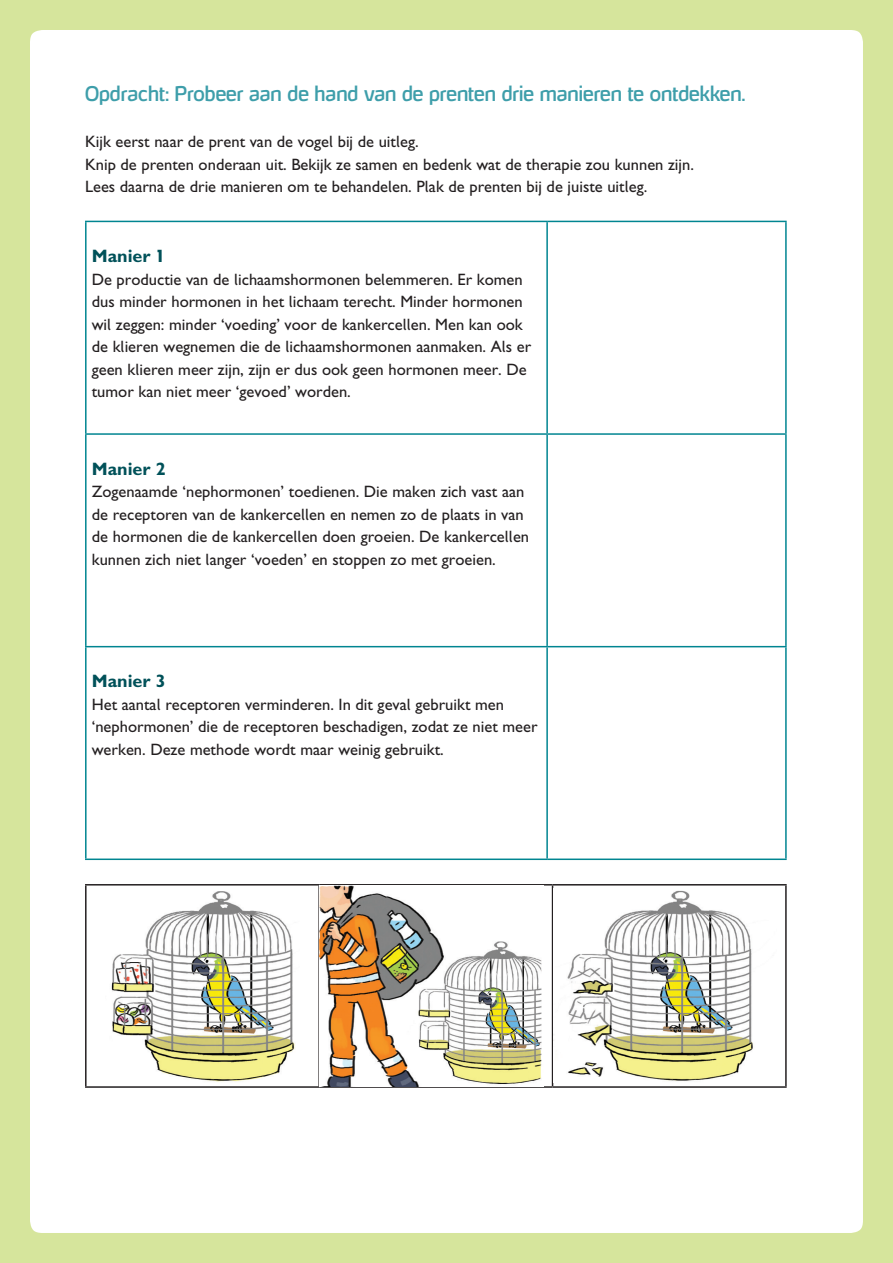
<style>
.page{position:relative;width:893px;height:1263px;background:#fff}
.page>*{position:absolute;margin:0;border:0;box-sizing:border-box;transform-origin:0 0}
.ondertitel_fiche{font:19.5px "Hybrea Rg";color:#3e9eaa}
.subondertitel_hoofds{font:700 18px "Averbode Gill";color:#005159}
.tekst{font:500 16.5px/22.5px "Averbode Gill";color:#231f20}
</style>
<div class="page">
<div style="left:0;top:0;width:893px;height:1263px;border:30px solid #d6e59c;border-radius:28px"></div>
<hr style="left:85px;top:221px;width:462px;height:1px;background:#008591">
<hr style="left:85px;top:222px;width:2px;height:211px;background:#008591">
<hr style="left:547px;top:221px;width:240px;height:1px;background:#008591">
<hr style="left:546px;top:222px;width:2px;height:211px;background:#008591">
<hr style="left:785px;top:222px;width:2px;height:211px;background:#008591">
<hr style="left:85px;top:433px;width:462px;height:2px;background:#008591">
<hr style="left:85px;top:435px;width:2px;height:211px;background:#008591">
<hr style="left:547px;top:433px;width:240px;height:2px;background:#008591">
<hr style="left:546px;top:435px;width:2px;height:211px;background:#008591">
<hr style="left:785px;top:435px;width:2px;height:211px;background:#008591">
<hr style="left:85px;top:646px;width:462px;height:1px;background:#008591">
<hr style="left:85px;top:647px;width:2px;height:211px;background:#008591">
<hr style="left:547px;top:646px;width:240px;height:1px;background:#008591">
<hr style="left:546px;top:647px;width:2px;height:211px;background:#008591">
<hr style="left:785px;top:647px;width:2px;height:211px;background:#008591">
<hr style="left:85px;top:858px;width:462px;height:2px;background:#008591">
<hr style="left:547px;top:858px;width:240px;height:2px;background:#008591">
<hr style="left:85px;top:884px;width:234px;height:1px;background:#231f20">
<hr style="left:85px;top:885px;width:2px;height:201px;background:#231f20">
<hr style="left:319px;top:884px;width:234px;height:1px;background:#231f20">
<hr style="left:318px;top:885px;width:2px;height:201px;background:#231f20">
<hr style="left:553px;top:884px;width:234px;height:1px;background:#231f20">
<hr style="left:552px;top:885px;width:1px;height:201px;background:#231f20">
<hr style="left:785px;top:885px;width:2px;height:201px;background:#231f20">
<hr style="left:85px;top:1086px;width:234px;height:2px;background:#231f20">
<hr style="left:319px;top:1086px;width:234px;height:2px;background:#231f20">
<hr style="left:553px;top:1086px;width:234px;height:2px;background:#231f20">
<img style="left:111px;top:891px;width:184px;height:191px">
<img style="left:320px;top:886px;width:222px;height:200px">
<img style="left:553px;top:890px;width:200px;height:191px">
<p class="ondertitel_fiche" style="left:85px;top:82px;width:662px">Opdracht: Probeer aan de hand van de prenten drie manieren te ontdekken.</p>
<p class="tekst" style="left:85px;top:130px;width:335px">Kijk eerst naar de prent van de vogel bij de uitleg.</p>
<p class="tekst" style="left:85px;top:153px;width:610px">Knip de prenten onderaan uit. Bekijk ze samen en bedenk wat de therapie zou kunnen zijn.</p>
<p class="tekst" style="left:85px;top:175px;width:564px">Lees daarna de drie manieren om te behandelen. Plak de prenten bij de juiste uitleg.</p>
<p class="subondertitel_hoofds" style="left:92px;top:245px;width:74px">Manier 1</p>
<p class="tekst" style="left:92px;top:268px;width:441px">De productie van de lichaamshormonen belemmeren. Er komen dus minder hormonen in het lichaam terecht. Minder hormonen wil zeggen: minder ‘voeding’ voor de kankercellen. Men kan ook de klieren wegnemen die de lichaamshormonen aanmaken. Als er geen klieren meer zijn, zijn er dus ook geen hormonen meer. De tumor kan niet meer ‘gevoed’ worden.</p>
<p class="subondertitel_hoofds" style="left:92px;top:458px;width:75px">Manier 2</p>
<p class="tekst" style="left:92px;top:480px;width:439px">Zogenaamde ‘nephormonen’ toedienen. Die maken zich vast aan de receptoren van de kankercellen en nemen zo de plaats in van de hormonen die de kankercellen doen groeien. De kankercellen kunnen zich niet langer ‘voeden’ en stoppen zo met groeien.</p>
<p class="subondertitel_hoofds" style="left:92px;top:671px;width:75px">Manier 3</p>
<p class="tekst" style="left:92px;top:693px;width:447px">Het aantal receptoren verminderen. In dit geval gebruikt men ‘nephormonen’ die de receptoren beschadigen, zodat ze niet meer werken. Deze methode wordt maar weinig gebruikt.</p>
</div>
